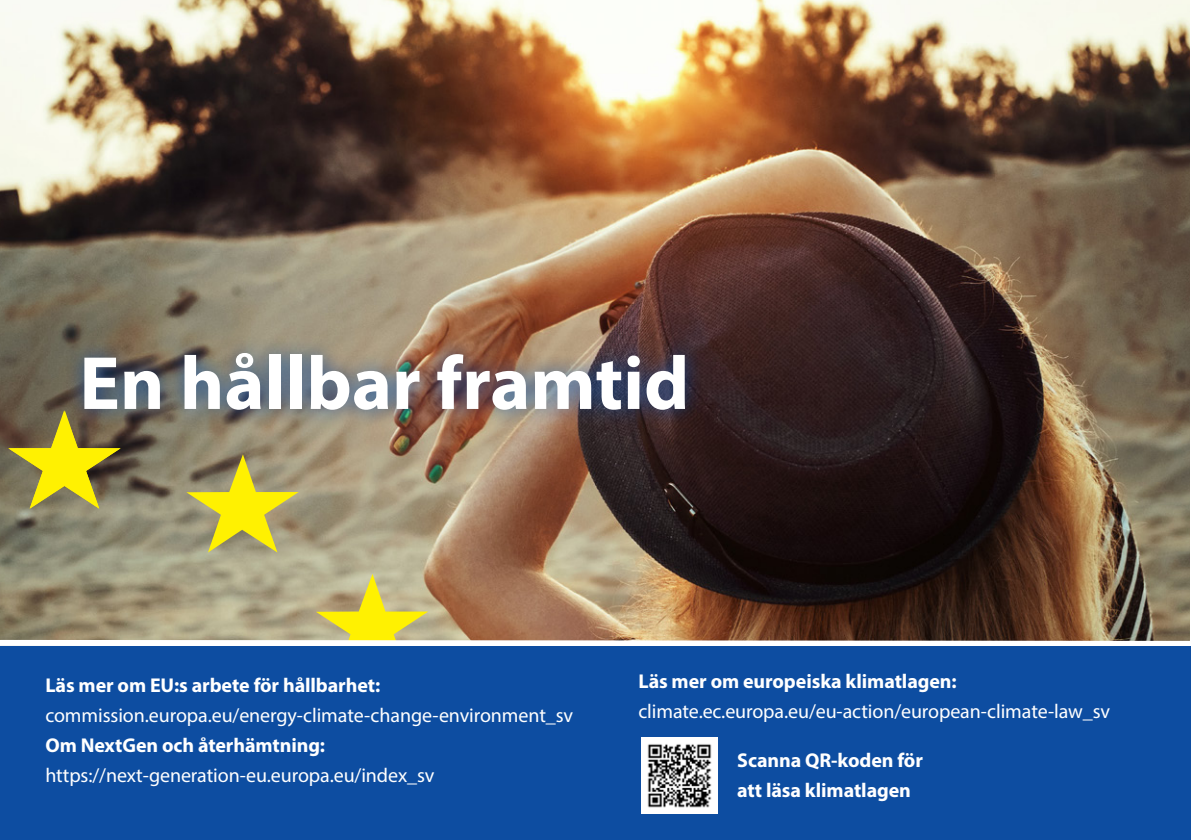
<style>
.page{position:relative;width:1191px;height:840px;background:#fff}
.page>*{position:absolute;margin:0;border:0;box-sizing:border-box;transform-origin:0 0}
.t1{font:700 76px "Myriad Pro";color:#fff}
.t2{font:20px "Myriad Pro";letter-spacing:-.005em;color:#fff}
.t3{font:700 20px/30px "Myriad Pro";letter-spacing:-.005em;color:#fff}
</style>
<div class="page">
<img style="left:0;top:0;width:1190px;height:573px">
<div style="left:66px;top:334px;width:637px;height:93px;background:#0d4da1;opacity:.75"></div>
<svg style="left:186px;top:454px;width:113px;height:98px;background:#b8ad4f"></svg>
<svg style="left:8px;top:410px;width:113px;height:98px;background:#9c9035"></svg>
<img style="left:0;top:573px;width:1190px;height:68px">
<div style="left:0;top:645px;width:1191px;height:194px;background:#0d4da1"></div>
<img style="left:641px;top:737px;width:77px;height:76px">
<p class="t1" style="left:79px;top:333px;width:611px">En hållbar framtid</p>
<p class="t3" style="left:45px;top:669px;width:336px">Läs mer om EU:s arbete för hållbarhet:</p>
<p class="t2" style="left:45px;top:702px;width:529px">commission.europa.eu/energy-climate-change-environment_sv</p>
<p class="t3" style="left:45px;top:729px;width:281px">Om NextGen och återhämtning:</p>
<p class="t2" style="left:45px;top:762px;width:391px">https://next-generation-eu.europa.eu/index_sv</p>
<p class="t3" style="left:638px;top:665px;width:320px">Läs mer om europeiska klimatlagen:</p>
<p class="t2" style="left:638px;top:698px;width:473px">climate.ec.europa.eu/eu-action/european-climate-law_sv</p>
<p class="t3" style="left:737px;top:744px;width:187px">Scanna QR-koden för att läsa klimatlagen</p>
</div>
